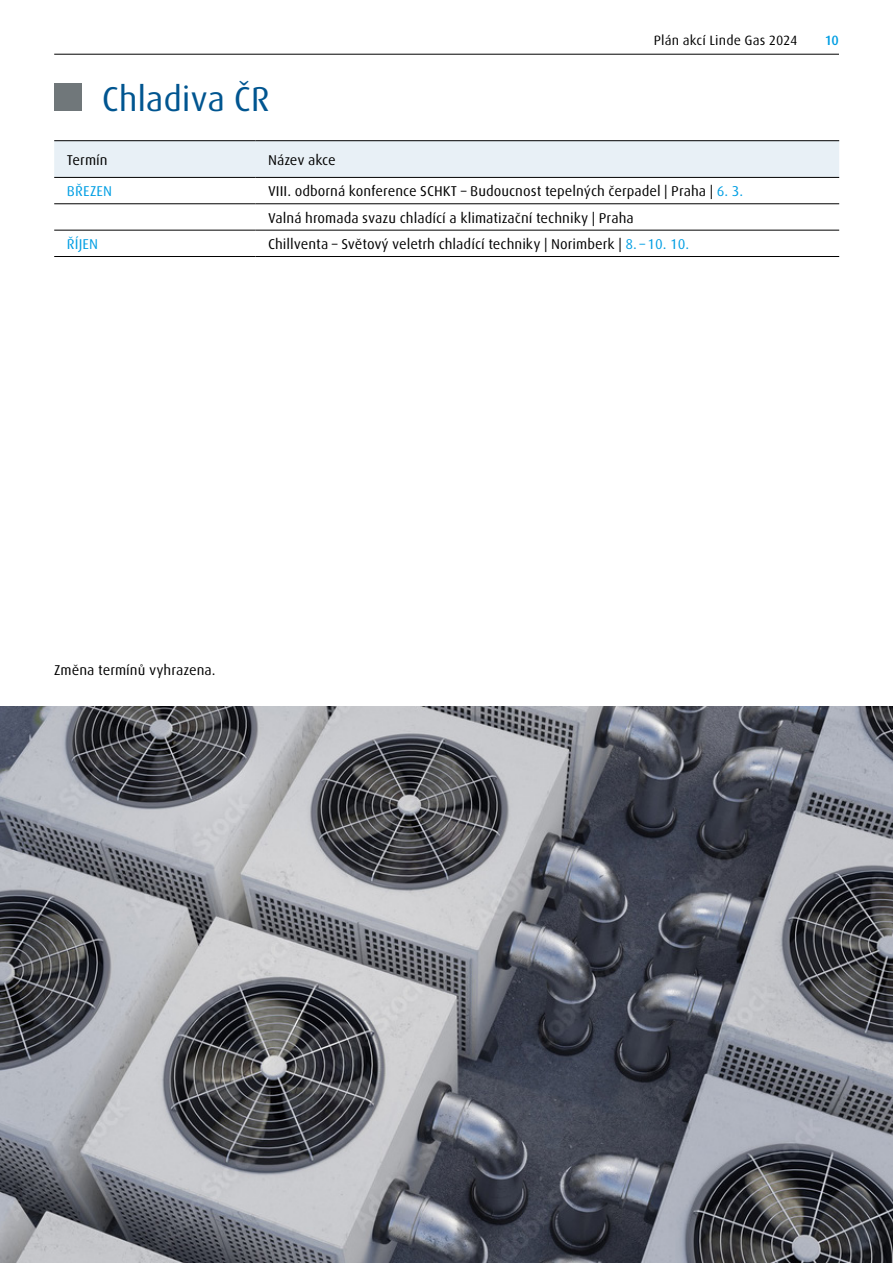
<style>
.page{position:relative;width:893px;height:1263px;background:#fff}
.page>*{position:absolute;margin:0;border:0;box-sizing:border-box;transform-origin:0 0}
.t1{font:34.5px "Linde Dax Global";letter-spacing:-.01em;color:#005590}
.t2{font:14.25px/26.4px "Linde Dax Global";color:#000}
.t3{font:14.25px "Linde Dax Global";color:#009ee3}
.t4{font:13.5px "Linde Dax Global";letter-spacing:.01em;color:#000}
.t5{font:500 13.5px "Linde Dax Global";color:#009ee3}
.s1{color:#009ee3}
</style>
<div class="page">
<hr style="left:54px;top:54px;width:785px;height:1px;background:#000">
<img style="left:0;top:707px;width:893px;height:556px">
<div style="left:54px;top:141px;width:785px;height:36px;background:#e8f0f6"></div>
<svg style="left:54px;top:204px;width:785px;height:26px"></svg>
<hr style="left:54px;top:177px;width:201px;height:1px;background:#000">
<hr style="left:255px;top:177px;width:584px;height:1px;background:#000">
<hr style="left:54px;top:203px;width:201px;height:1px;background:#000">
<hr style="left:255px;top:203px;width:584px;height:1px;background:#000">
<hr style="left:54px;top:230px;width:201px;height:1px;background:#000">
<hr style="left:255px;top:230px;width:584px;height:1px;background:#000">
<hr style="left:54px;top:256px;width:201px;height:1px;background:#000">
<hr style="left:255px;top:256px;width:584px;height:1px;background:#000">
<hr style="left:54px;top:140px;width:201px;height:1px;background:#000">
<hr style="left:255px;top:140px;width:584px;height:1px;background:#000">
<div style="left:54px;top:84px;width:28px;height:27px;background:#70777a"></div>
<h1 class="t1" style="left:102px;top:79px;width:170px">Chladiva ČR</h1>
<p class="t4" style="left:654px;top:32px;width:145px">Plán akcí Linde Gas 2024</p>
<p class="t5" style="left:825px;top:32px;width:16px">10</p>
<p class="t2" style="left:67px;top:147px;width:42px">Termín</p>
<p class="t2" style="left:268px;top:147px;width:69px">Název akce</p>
<p class="t3" style="left:67px;top:183px;width:47px">BŘEZEN</p>
<p class="t2" style="left:268px;top:178px;width:477px">VIII. odborná konference SCHKT – Budoucnost tepelných čerpadel | Praha | <span class="s1">6. 3.<br></span>Valná hromada svazu chladící a klimatizační techniky | Praha</p>
<p class="t3" style="left:67px;top:236px;width:33px">ŘÍJEN</p>
<p class="t2" style="left:268px;top:231px;width:423px">Chillventa – Světový veletrh chladící techniky | Norimberk | <span class="s1">8. – 10. 10.</span></p>
<p class="t2" style="left:54px;top:657px;width:163px">Změna termínů vyhrazena.</p>
</div>
